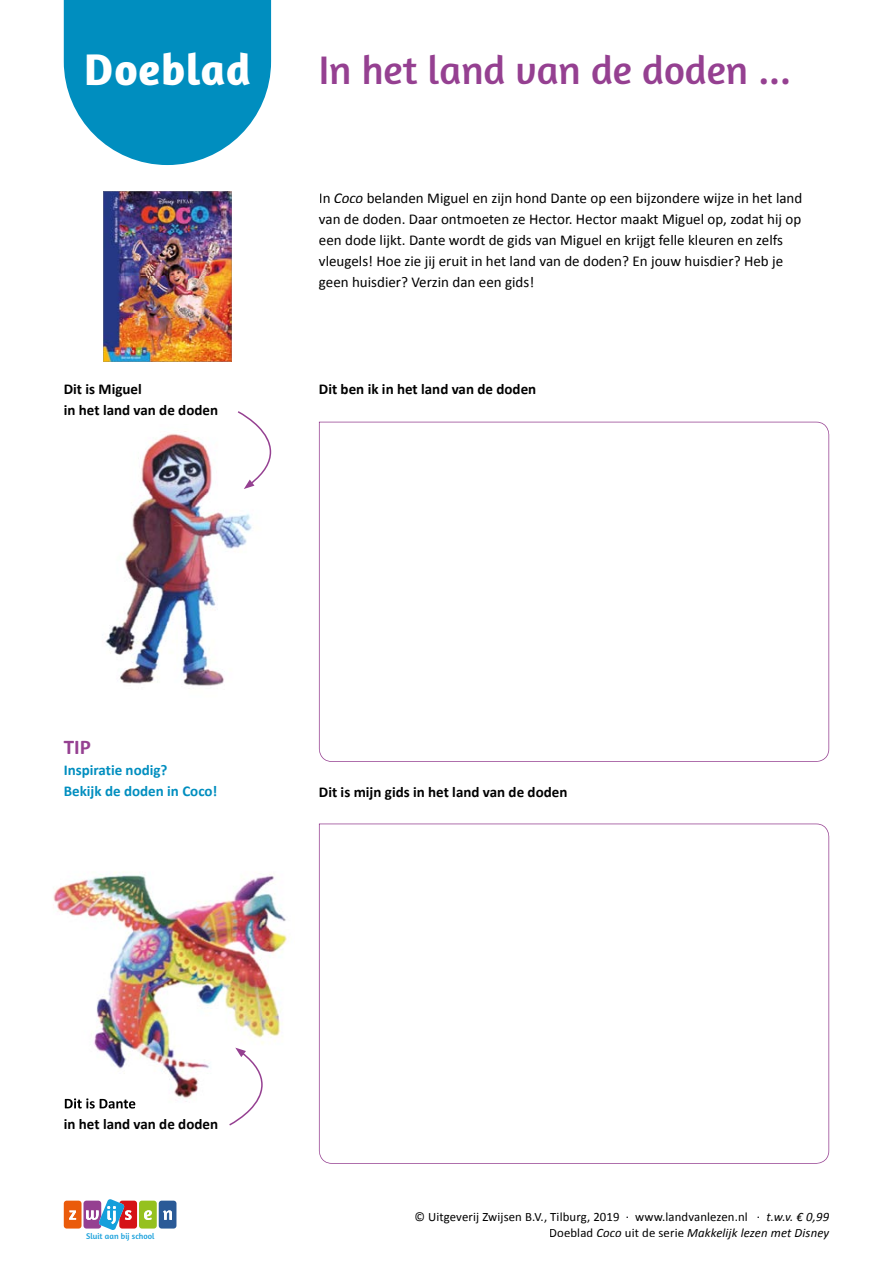
<style>
.page{position:relative;width:893px;height:1263px;background:#fff}
.page>*{position:absolute;margin:0;border:0;box-sizing:border-box;transform-origin:0 0}
.t1{font:700 45px "Amaranth";letter-spacing:.02em;color:#fff}
.t2{font:40.5px "Amaranth";color:#954091}
.t3{font:700 21px "Calibri";color:#954091}
.t4{font:15px/21px "Calibri";color:#000}
.t5{font:700 15px/21px "Calibri";color:#000}
.t6{font:700 15px/21px "Calibri";color:#008ebf}
.t7{font:12.75px/15.3px "Calibri";letter-spacing:.01em;color:#000;text-align:right}
.t8{font:8.4px "Amaranth";letter-spacing:.005em;color:#159fdb}
.s1{font-style:italic}
</style>
<div class="page">
<img style="left:53px;top:872px;width:234px;height:237px">
<svg style="left:64px;top:0;width:207px;height:165px"></svg>
<svg style="left:64px;top:1199px;width:112px;height:31px"></svg>
<img style="left:65px;top:1098px;width:71px;height:10px">
<img style="left:103px;top:191px;width:128px;height:171px">
<svg style="left:319px;top:422px;width:510px;height:340px"></svg>
<svg style="left:319px;top:823px;width:510px;height:341px"></svg>
<img style="left:105px;top:431px;width:147px;height:255px">
<svg style="left:238px;top:411px;width:33px;height:78px"></svg>
<svg style="left:229px;top:1048px;width:34px;height:77px"></svg>
<h1 class="t1" style="left:84px;top:41px;width:168px">Doeblad</h1>
<h2 class="t2" style="left:319px;top:46px;width:474px">In het land van de doden ...</h2>
<p class="t5" style="left:64px;top:378px;width:156px">Dit is Miguel<br>in het land van de doden</p>
<p class="t4" style="left:319px;top:187px;width:485px">In <span class="s1">Coco</span> belanden Miguel en zijn hond Dante op een bijzondere wijze in het land van de doden. Daar ontmoeten ze Hector. Hector maakt Miguel op, zodat hij op een dode lijkt. Dante wordt de gids van Miguel en krijgt felle kleuren en zelfs vleugels! Hoe zie jij eruit in het land van de doden? En jouw huisdier? Heb je geen huisdier? Verzin dan een gids!</p>
<p class="t5" style="left:319px;top:378px;width:219px">Dit ben ik in het land van de doden</p>
<h3 class="t3" style="left:64px;top:733px;width:29px">TIP</h3>
<p class="t6" style="left:64px;top:759px;width:155px">Inspiratie nodig?<br>Bekijk de doden in Coco!</p>
<p class="t5" style="left:319px;top:781px;width:250px">Dit is mijn gids in het land van de doden</p>
<p class="t5" style="left:64px;top:1114px;width:156px">in het land van de doden</p>
<p class="t8" style="left:86px;top:1231px;width:70px">Sluit aan bij school</p>
<p class="t7" style="left:414px;top:1209px;width:416px">© Uitgeverij Zwijsen B.V., Tilburg, 2019 · www.landvanlezen.nl · <span class="s1">t.w.v. € 0,99<br></span>Doeblad <span class="s1">Coco</span> uit de serie <span class="s1">Makkelijk lezen met Disney</span></p>
</div>
